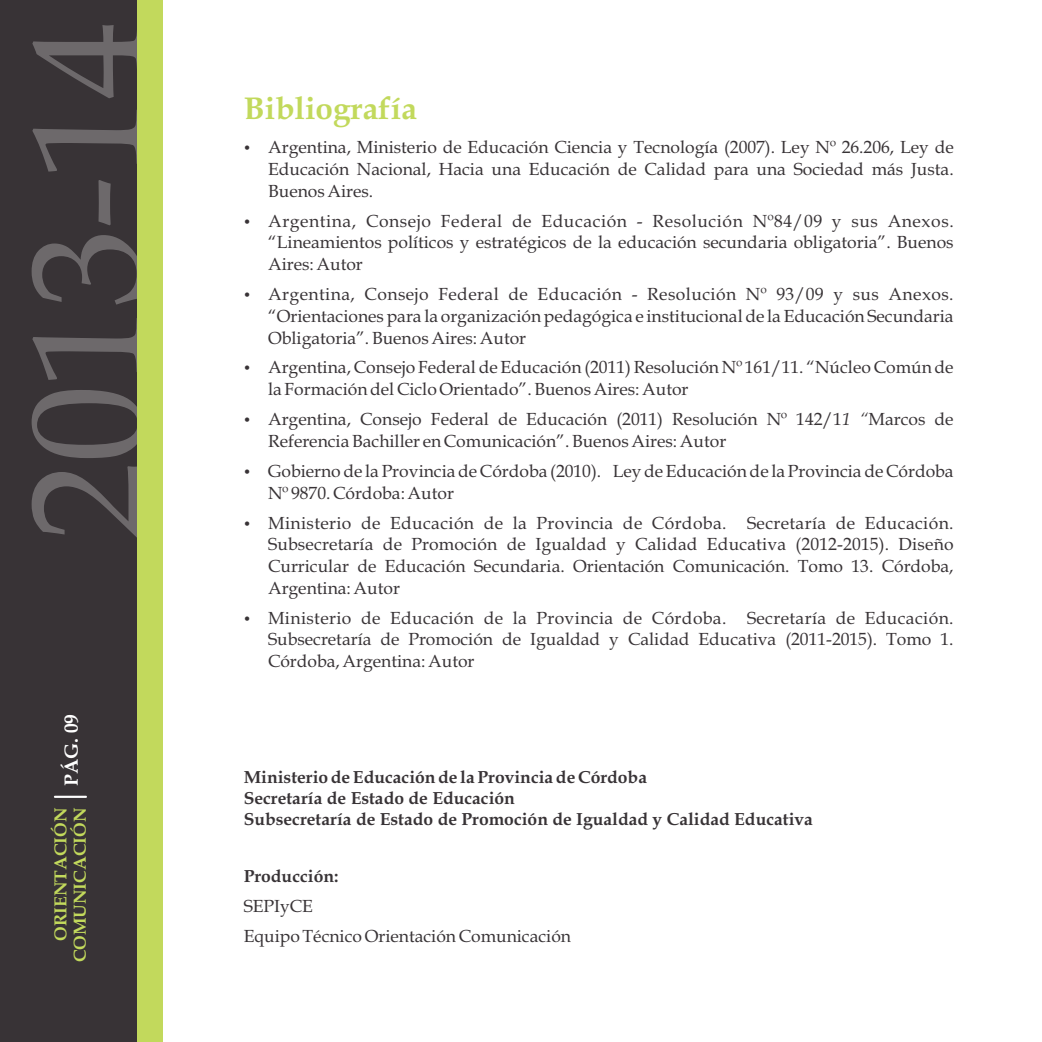
<style>
.page{position:relative;width:1042px;height:1042px;background:#fff}
.page>*{position:absolute;margin:0;border:0;box-sizing:border-box;transform-origin:0 0}
.t1{font:156.28px "Book Antiqua";color:rgb(255 255 255/.27)}
.t2{font:700 31.5px "Book Antiqua";color:#c2d95c}
.t3{font:17.5px/21.7px "Book Antiqua";color:#383336;text-align:justify}
.t4{font:700 17.5px/20.8px "Book Antiqua";color:#383336}
.t5{font:700 17.5px/19.6px "Book Antiqua";color:#c2d95c}
.s1{font-style:italic}
</style>
<div class="page">
<div style="left:0;top:0;width:163px;height:1041px;background:#383336"></div>
<div style="left:137px;top:0;width:26px;height:1041px;background:#c2d95c"></div>
<hr style="left:54px;top:796px;width:33px;height:2px;background:#fff">
<h1 class="t1" style="left:28px;top:541px;width:522px;rotate:-90deg">2013-14</h1>
<p class="t5" style="left:53px;top:962px;width:250px;text-indent:21px;rotate:-90deg">ORIENTACIÓN<br>COMUNICACIÓN <sup>PÁG.</sup> <sup>09</sup></p>
<h2 class="t2" style="left:244px;top:96px;width:175px">Bibliografía</h2>
<p class="t3" style="left:268px;top:138px;width:687px;text-indent:-24px">• Argentina, Ministerio de Educación Ciencia y Tecnología (2007). Ley Nº 26.206, Ley de Educación Nacional, Hacia una Educación de Calidad para una Sociedad más Justa.<br>Buenos Aires.</p>
<p class="t3" style="left:268px;top:212px;width:687px;text-indent:-24px">• Argentina, Consejo Federal de Educación - Resolución Nº84/09 y sus Anexos. “Lineamientos políticos y estratégicos de la educación secundaria obligatoria”. Buenos Aires: Autor</p>
<p class="t3" style="left:268px;top:285px;width:687px;text-indent:-24px">• Argentina, Consejo Federal de Educación - Resolución Nº 93/09 y sus Anexos. “Orientaciones para la organización pedagógica e institucional de la Educación Secundaria Obligatoria”. Buenos Aires: Autor</p>
<p class="t3" style="left:268px;top:359px;width:687px;text-indent:-24px">• Argentina, Consejo Federal de Educación (2011) Resolución Nº 161/11. “Núcleo Común de la Formación del Ciclo Orientado”. Buenos Aires: Autor</p>
<p class="t3" style="left:268px;top:410px;width:687px;text-indent:-24px">• Argentina, Consejo Federal de Educación (2011) Resolución Nº 142/1<span class="s1">1 “</span>Marcos de<br>Referencia Bachiller en Comunicación”. Buenos Aires: Autor</p>
<p class="t3" style="left:268px;top:462px;width:687px;text-indent:-24px">• Gobierno de la Provincia de Córdoba (2010). Ley de Educación de la Provincia de Córdoba<br>Nº 9870. Córdoba: Autor</p>
<p class="t3" style="left:268px;top:514px;width:687px;text-indent:-24px">• Ministerio de Educación de la Provincia de Córdoba. Secretaría de Educación.<br>Subsecretaría de Promoción de Igualdad y Calidad Educativa (2012-2015). Diseño Curricular de Educación Secundaria. Orientación Comunicación. Tomo 13. Córdoba, Argentina: Autor</p>
<p class="t3" style="left:268px;top:609px;width:687px;text-indent:-24px">• Ministerio de Educación de la Provincia de Córdoba. Secretaría de Educación.<br>Subsecretaría de Promoción de Igualdad y Calidad Educativa (2011-2015). Tomo 1.<br>Córdoba, Argentina: Autor</p>
<p class="t4" style="left:244px;top:769px;width:571px">Ministerio de Educación de la Provincia de Córdoba<br>Secretaría de Estado de Educación<br>Subsecretaría de Estado de Promoción de Igualdad y Calidad Educativa</p>
<p class="t4" style="left:244px;top:868px;width:96px">Producción:</p>
<p class="t3" style="left:244px;top:893px;width:329px;line-height:29.9px">SEPIyCE<br>Equipo Técnico Orientación Comunicación</p>
</div>
